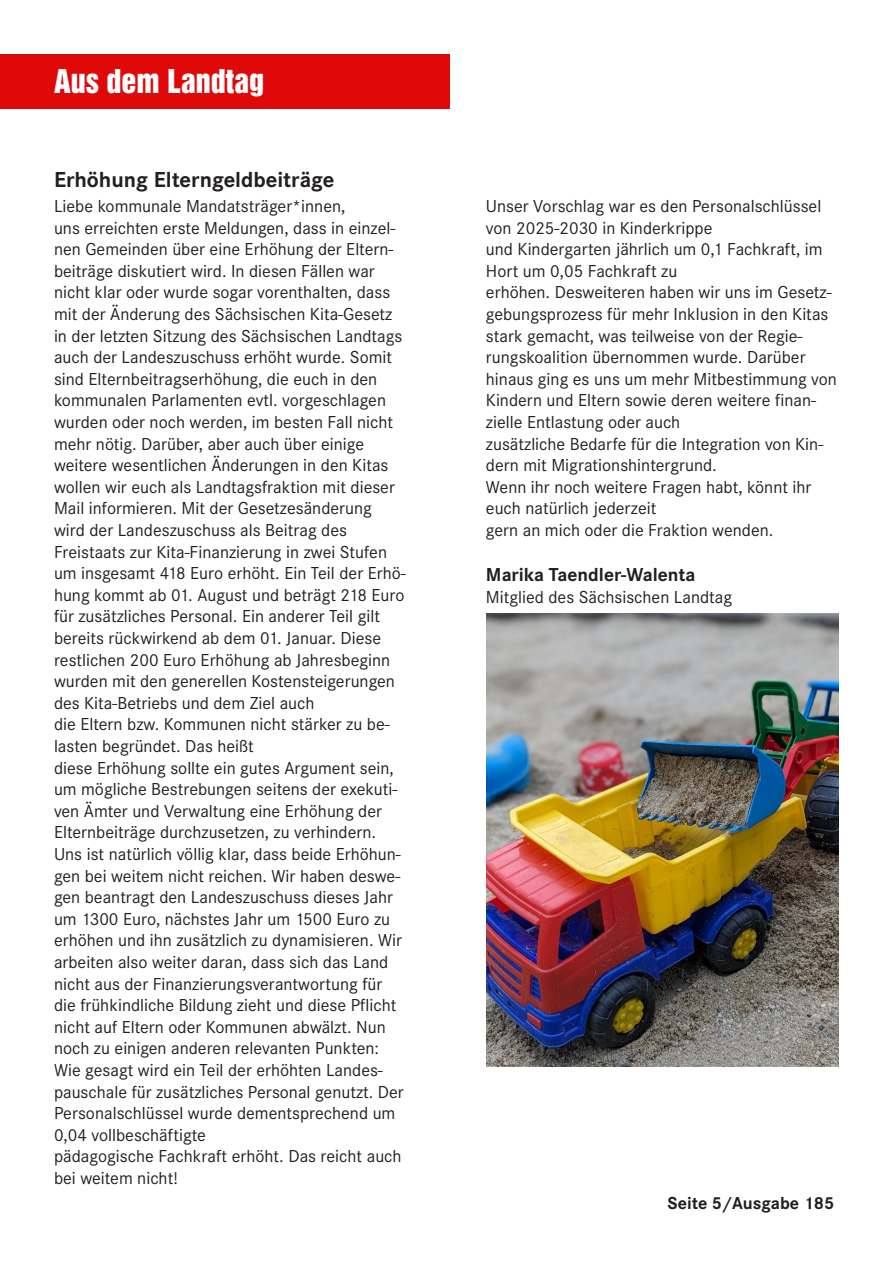
<style>
.page{position:relative;width:893px;height:1263px;background:#fff}
.page>*{position:absolute;margin:0;border:0;box-sizing:border-box;transform-origin:0 0}
.t1{font:30px "Helvetica Inserat LT Std";color:#fff}
.t2{font:700 22.5px "Corporate S";color:#231f20}
.t3{font:700 19.5px "Corporate S";color:#231f20}
.t4{font:18px/21.6px "Corporate S";color:#231f20}
.t5{font:700 18px "Corporate S";color:#231f20}
</style>
<div class="page">
<div style="left:0;top:54px;width:450px;height:54px;background:#df0909"></div>
<img style="left:486px;top:613px;width:353px;height:454px">
<p class="t1" style="left:54px;top:63px;width:211px">Aus dem Landtag</p>
<p class="t2" style="left:54px;top:164px;width:282px">Erhöhung Elterngeldbeiträge</p>
<p class="t4" style="left:54px;top:195px;width:293px">Liebe kommunale Mandatsträger*innen,</p>
<p class="t4" style="left:54px;top:217px;width:343px;text-align:justify">uns erreichten erste Meldungen, dass in einzel&shy;nen Gemeinden über eine Erhöhung der Eltern&shy;beiträge diskutiert wird. In diesen Fällen war</p>
<p class="t4" style="left:54px;top:282px;width:350px">nicht klar oder wurde sogar vorenthalten, dass mit der Änderung des Sächsischen Kita-Gesetz in der letzten Sitzung des Sächsischen Landtags</p>
<p class="t4" style="left:54px;top:346px;width:342px">auch der Landeszuschuss erhöht wurde. Somit sind Elternbeitragserhöhung, die euch in den kommunalen Parlamenten evtl. vorgeschlagen wurden oder noch werden, im besten Fall nicht mehr nötig. Darüber, aber auch über einige weitere wesentlichen Änderungen in den Kitas wollen wir euch als Landtagsfraktion mit dieser Mail informieren. Mit der Gesetzesänderung wird der Landeszuschuss als Beitrag des</p>
<p class="t4" style="left:54px;top:541px;width:353px">Freistaats zur Kita-Finanzierung in zwei Stufen um insgesamt 418 Euro erhöht. Ein Teil der Erhö&shy;hung kommt ab 01. August und beträgt 218 Euro für zusätzliches Personal. Ein anderer Teil gilt bereits rückwirkend ab dem 01. Januar. Diese restlichen 200 Euro Erhöhung ab Jahresbeginn wurden mit den generellen Kostensteigerungen des Kita-Betriebs und dem Ziel auch</p>
<p class="t4" style="left:54px;top:714px;width:337px">die Eltern bzw. Kommunen nicht stärker zu be&shy;lasten begründet. Das heißt</p>
<p class="t4" style="left:54px;top:757px;width:345px">diese Erhöhung sollte ein gutes Argument sein, um mögliche Bestrebungen seitens der exekuti&shy;ven Ämter und Verwaltung eine Erhöhung der</p>
<p class="t4" style="left:54px;top:822px;width:324px">Elternbeiträge durchzusetzen, zu verhindern.</p>
<p class="t4" style="left:54px;top:843px;width:351px">Uns ist natürlich völlig klar, dass beide Erhöhun&shy;gen bei weitem nicht reichen. Wir haben deswe&shy;gen beantragt den Landeszuschuss dieses Jahr um 1300 Euro, nächstes Jahr um 1500 Euro zu erhöhen und ihn zusätzlich zu dynamisieren. Wir arbeiten also weiter daran, dass sich das Land nicht aus der Finanzierungsverantwortung für die frühkindliche Bildung zieht und diese Pflicht nicht auf Eltern oder Kommunen abwälzt. Nun noch zu einigen anderen relevanten Punkten:<br>Wie gesagt wird ein Teil der erhöhten Landes&shy;pauschale für zusätzliches Personal genutzt. Der</p>
<p class="t4" style="left:54px;top:1102px;width:343px">Personalschlüssel wurde dementsprechend um<br>0,04 vollbeschäftigte</p>
<p class="t4" style="left:54px;top:1146px;width:349px">pädagogische Fachkraft erhöht. Das reicht auch bei weitem nicht!</p>
<p class="t4" style="left:486px;top:195px;width:337px">Unser Vorschlag war es den Personalschlüssel von 2025-2030 in Kinderkrippe</p>
<p class="t4" style="left:486px;top:238px;width:338px">und Kindergarten jährlich um 0,1 Fachkraft, im<br>Hort um 0,05 Fachkraft zu</p>
<p class="t4" style="left:486px;top:282px;width:353px">erhöhen. Desweiteren haben wir uns im Gesetz&shy;gebungsprozess für mehr Inklusion in den Kitas stark gemacht, was teilweise von der Regie&shy;rungskoalition übernommen wurde. Darüber hinaus ging es uns um mehr Mitbestimmung von</p>
<p class="t4" style="left:486px;top:390px;width:332px">Kindern und Eltern sowie deren weitere finan&shy;zielle Entlastung oder auch</p>
<p class="t4" style="left:486px;top:433px;width:339px">zusätzliche Bedarfe für die Integration von Kin&shy;dern mit Migrationshintergrund.</p>
<p class="t4" style="left:486px;top:476px;width:327px">Wenn ihr noch weitere Fragen habt, könnt ihr euch natürlich jederzeit</p>
<p class="t4" style="left:486px;top:519px;width:289px">gern an mich oder die Fraktion wenden.</p>
<p class="t3" style="left:486px;top:561px;width:211px">Marika Taendler-Walenta</p>
<p class="t4" style="left:486px;top:586px;width:248px">Mitglied des Sächsischen Landtag</p>
<p class="t5" style="left:668px;top:1190px;width:168px">Seite 5/Ausgabe 185</p>
</div>
